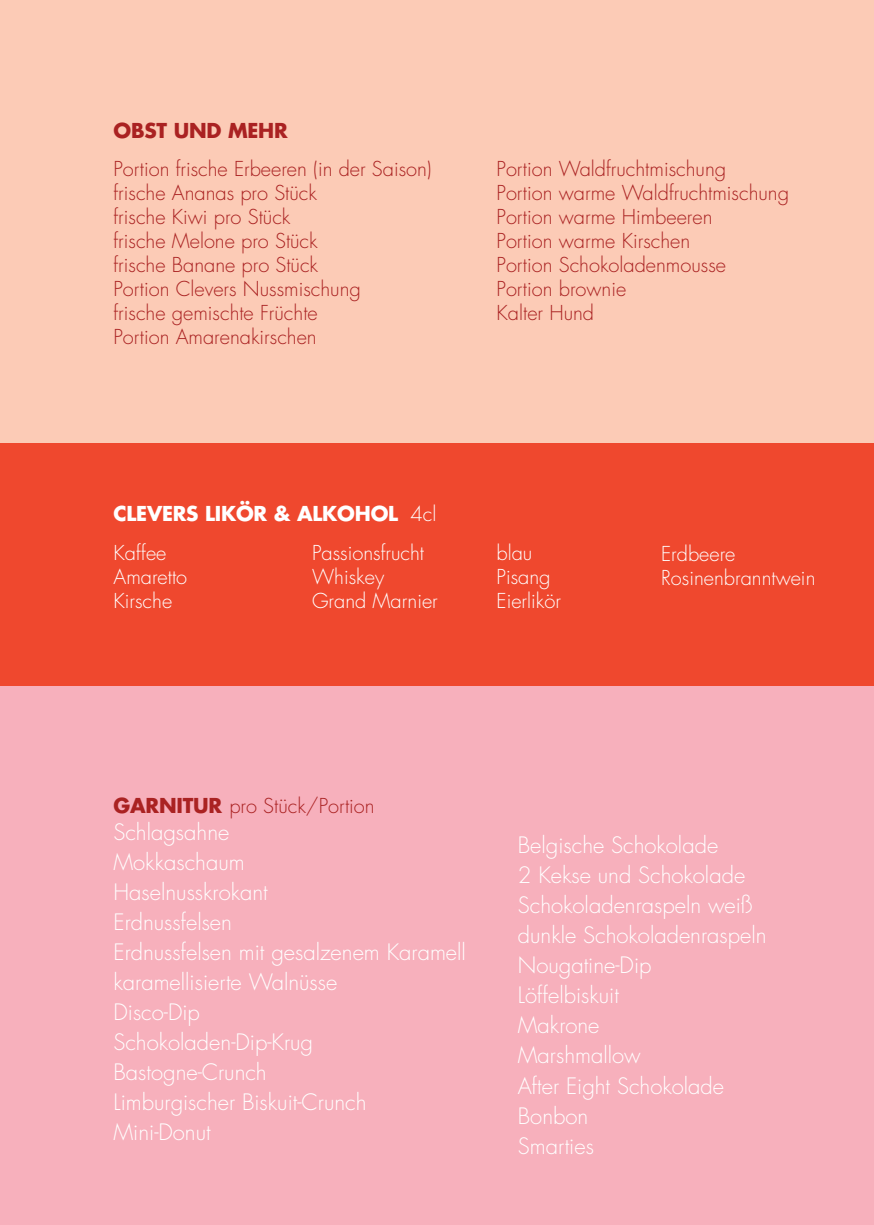
<style>
.page{position:relative;width:874px;height:1225px;background:#fff}
.page>*{position:absolute;margin:0;border:0;box-sizing:border-box;transform-origin:0 0}
.t1{font:300 22px "Futura LT";color:#fff}
.t2{font:300 20px "Futura LT";color:#a22}
.t3{font:300 20px "Futura LT";color:#fff}
.t4{font:700 20px "Futura LT";letter-spacing:-.01em;color:#fff}
.t5{font:700 20px "Futura LT";letter-spacing:-.01em;color:#a22}
.s1{font-weight:300}
.s2{font-weight:700}
</style>
<div class="page">
<div style="left:0;top:412px;width:873px;height:312px;background:#ef482e"></div>
<div style="left:0;top:0;width:873px;height:443px;background:#fccbb6"></div>
<div style="left:0;top:686px;width:873px;height:539px;background:#f7b0bc"></div>
<p class="t5" style="left:113px;top:117px;width:176px">OBST UND MEHR</p>
<p class="t2" style="left:113px;top:157px;width:319px">Portion frische Erbeeren (in der Saison)</p>
<p class="t2" style="left:113px;top:181px;width:205px">frische Ananas pro Stück</p>
<p class="t2" style="left:113px;top:205px;width:178px">frische Kiwi pro Stück</p>
<p class="t2" style="left:113px;top:229px;width:206px">frische Melone pro Stück</p>
<p class="t2" style="left:113px;top:253px;width:206px">frische Banane pro Stück</p>
<p class="t2" style="left:113px;top:277px;width:249px">Portion Clevers Nussmischung</p>
<p class="t2" style="left:113px;top:301px;width:206px">frische gemischte Früchte</p>
<p class="t2" style="left:113px;top:325px;width:205px">Portion Amarenakirschen</p>
<p class="t2" style="left:496px;top:157px;width:231px">Portion Waldfruchtmischung</p>
<p class="t2" style="left:496px;top:181px;width:294px">Portion warme Waldfruchtmischung</p>
<p class="t2" style="left:496px;top:205px;width:217px">Portion warme Himbeeren</p>
<p class="t2" style="left:496px;top:229px;width:195px">Portion warme Kirschen</p>
<p class="t2" style="left:496px;top:253px;width:231px">Portion Schokoladenmousse</p>
<p class="t2" style="left:496px;top:277px;width:131px">Portion brownie</p>
<p class="t2" style="left:496px;top:301px;width:99px">Kalter Hund</p>
<p class="t4" style="left:113px;top:500px;width:324px">CLEVERS LIKÖR &amp; ALKOHOL <span class="s1">4cl</span></p>
<p class="t3" style="left:113px;top:540px;width:54px">Kaffee</p>
<p class="t3" style="left:113px;top:564px;width:75px">Amaretto</p>
<p class="t3" style="left:113px;top:588px;width:60px">Kirsche</p>
<p class="t3" style="left:312px;top:541px;width:113px">Passionsfrucht</p>
<p class="t3" style="left:312px;top:565px;width:74px">Whiskey</p>
<p class="t3" style="left:312px;top:589px;width:127px">Grand Marnier</p>
<p class="t3" style="left:496px;top:541px;width:37px">blau</p>
<p class="t3" style="left:496px;top:565px;width:55px">Pisang</p>
<p class="t3" style="left:496px;top:589px;width:66px">Eierlikör</p>
<p class="t3" style="left:660px;top:541px;width:76px">Erdbeere</p>
<p class="t3" style="left:660px;top:565px;width:156px">Rosinenbranntwein</p>
<p class="t2" style="left:113px;top:793px;width:262px"><span class="s2">GARNITUR</span> pro Stück/Portion</p>
<p class="t1" style="left:113px;top:818px;width:117px">Schlagsahne</p>
<p class="t1" style="left:113px;top:848px;width:133px">Mokkaschaum</p>
<p class="t1" style="left:113px;top:878px;width:156px">Haselnusskrokant</p>
<p class="t1" style="left:113px;top:908px;width:120px">Erdnussfelsen</p>
<p class="t1" style="left:113px;top:938px;width:354px">Erdnussfelsen mit gesalzenem Karamell</p>
<p class="t1" style="left:113px;top:968px;width:225px">karamellisierte Walnüsse</p>
<p class="t1" style="left:113px;top:998px;width:88px">Disco-Dip</p>
<p class="t1" style="left:113px;top:1028px;width:201px">Schokoladen-Dip-Krug</p>
<p class="t1" style="left:113px;top:1058px;width:155px">Bastogne-Crunch</p>
<p class="t1" style="left:113px;top:1088px;width:254px">Limburgischer Biskuit-Crunch</p>
<p class="t1" style="left:113px;top:1118px;width:99px">Mini-Donut</p>
<p class="t1" style="left:517px;top:832px;width:202px">Belgische Schokolade</p>
<p class="t1" style="left:517px;top:862px;width:229px">2 Kekse und Schokolade</p>
<p class="t1" style="left:517px;top:892px;width:236px">Schokoladenraspeln weiß</p>
<p class="t1" style="left:517px;top:922px;width:250px">dunkle Schokoladenraspeln</p>
<p class="t1" style="left:517px;top:952px;width:135px">Nougatine-Dip</p>
<p class="t1" style="left:517px;top:982px;width:103px">Löffelbiskuit</p>
<p class="t1" style="left:517px;top:1012px;width:83px">Makrone</p>
<p class="t1" style="left:517px;top:1042px;width:124px">Marshmallow</p>
<p class="t1" style="left:517px;top:1072px;width:208px">After Eight Schokolade</p>
<p class="t1" style="left:517px;top:1102px;width:72px">Bonbon</p>
<p class="t1" style="left:517px;top:1132px;width:78px">Smarties</p>
</div>
